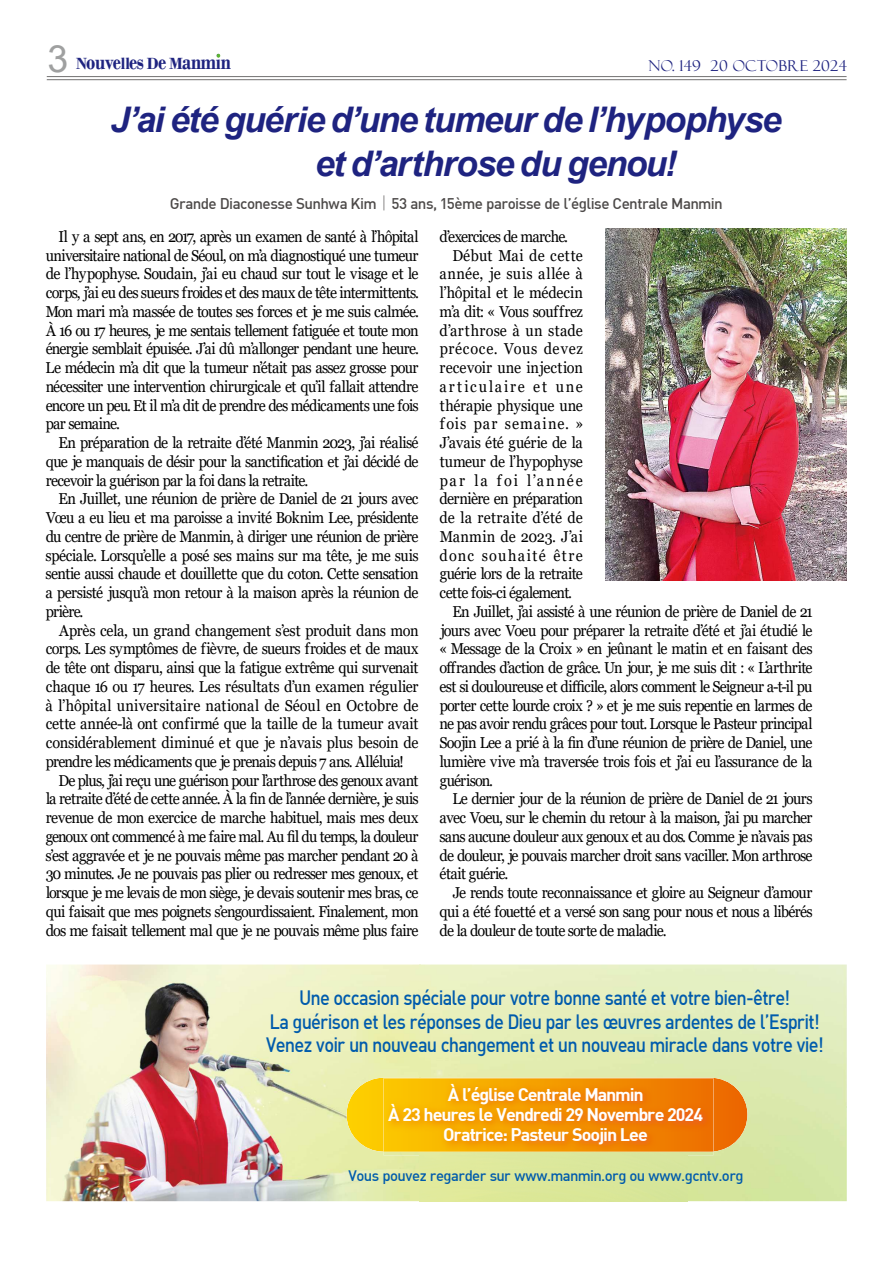
<style>
.page{position:relative;width:893px;height:1263px;background:#fff}
.page>*{position:absolute;margin:0;border:0;box-sizing:border-box;transform-origin:0 0}
.t1{font:italic 700 35.25px/43.3px "Arial";letter-spacing:-.035em;color:#1e2380}
.t2{font:700 23.55px "Bodoni";letter-spacing:-.015em;color:#1e2380;scale:.8 1}
.t3{font:20.4px/23.4px "Dinmed";letter-spacing:-.04em;color:#005bac;text-align:center;scale:.9 1}
.t4{font:17.85px/20.2px "Dinbol";letter-spacing:-.055em;color:#fff;text-align:center}
.t5{font:15.75px/18.8px "Georgia";letter-spacing:-.04em;color:#000;text-align:justify;scale:.92 1}
.t6{font:15.75px "Georgia";letter-spacing:-.02em;color:#000;scale:.92 1}
.t7{font:15.75px "Georgia";letter-spacing:-.06em;color:#000;scale:.92 1}
.t8{font:15.75px "Georgia";letter-spacing:.005em;color:#000;scale:.92 1}
.t9{font:15.75px "Georgia";letter-spacing:-.015em;color:#000;scale:.92 1}
.t10{font:15.75px "Georgia";letter-spacing:-.01em;color:#000;scale:.92 1}
.t11{font:15.75px "Georgia";letter-spacing:.02em;color:#000;scale:.92 1}
.t12{font:15.75px "Georgia";letter-spacing:.135em;color:#000;scale:.92 1}
.t13{font:15.75px "Georgia";letter-spacing:-.005em;color:#000;scale:.92 1}
.t14{font:15.75px "Georgia";letter-spacing:.015em;color:#000;scale:.92 1}
.t15{font:15.75px "Georgia";letter-spacing:.025em;color:#000;scale:.92 1}
.t16{font:15.75px "Georgia";letter-spacing:.05em;color:#000;scale:.92 1}
.t17{font:15.75px "Georgia";letter-spacing:.07em;color:#000;scale:.92 1}
.t18{font:15.75px "Georgia";letter-spacing:.085em;color:#000;scale:.92 1}
.t19{font:15.15px "Dinmed";letter-spacing:-.04em;color:#4c4948}
.t20{font:15px "Felix Titling";letter-spacing:.02em;color:#1e2380}
.t21{font:14.85px "Dinmed";letter-spacing:-.035em;color:#005bac}
.s1{font-family:"Arial";font-weight:400;font-size:37.5px;color:#9fa0a0}
.s2{font-size:16.95px}
.s3{font-family:"YDVYGO Std 11 KS Cms UHC H";font-size:16.65px}
</style>
<div class="page">
<hr style="left:47px;top:76px;width:799px;height:1px;background:#727171">
<hr style="left:47px;top:79px;width:799px;height:1px;background:#727171">
<svg style="left:217px;top:54px;width:3px;height:4px"></svg>
<img style="left:46px;top:965px;width:373px;height:236px">
<img style="left:419px;top:965px;width:427px;height:141px">
<img style="left:687px;top:1106px;width:159px;height:95px">
<img style="left:605px;top:229px;width:241px;height:351px">
<svg style="left:346px;top:1078px;width:401px;height:74px;background:#f49f06"></svg>
<img style="left:383px;top:1078px;width:330px;height:77px">
<h2 class="t2" style="left:48px;top:47px;width:231px"><span class="s1">3</span> <span class="s2">N</span>ouve<span class="s2">ll</span>es <span class="s2">D</span>e <span class="s2">M</span>anmin</h2>
<p class="t20" style="left:648px;top:57px;width:200px">NO. 149 20 OCTOBRE 2024</p>
<h1 class="t1" style="left:315px;top:101px;width:468px;text-indent:-205px">J’ai été guérie d’une tumeur de l’hypophyse et d’arthrose du genou!</h1>
<p class="t19" style="left:170px;top:197px;width:554px">Grande Diaconesse Sunhwa Kim <span class="s3">|</span> 53 ans, 15ème paroisse de l’église Centrale Manmin</p>
<p class="t5" style="left:45px;top:227px;width:407px;text-indent:13px">Il y a sept ans, en 2017, après un examen de santé à l’hôpital universitaire national de Séoul, on m’a diagnostiqué une tumeur de l’hypophyse. Soudain, j’ai eu chaud sur tout le visage et le corps, j’ai eu des sueurs froides et des maux de tête intermittents.<br>Mon mari m’a massée de toutes ses forces et je me suis calmée.<br>À 16 ou 17 heures, je me sentais tellement fatiguée et toute mon énergie semblait épuisée. J’ai dû m’allonger pendant une heure.<br>Le médecin m’a dit que la tumeur n’était pas assez grosse pour nécessiter une intervention chirurgicale et qu’il fallait attendre encore un peu. Et il m’a dit de prendre des médicaments une fois par semaine.</p>
<p class="t5" style="left:46px;top:433px;width:407px;text-indent:13px">En préparation de la retraite d’été Manmin 2023, j’ai réalisé que je manquais de désir pour la sanctification et j’ai décidé de recevoir la guérison par la foi dans la retraite.</p>
<p class="t5" style="left:46px;top:490px;width:407px;text-indent:13px">En Juillet, une réunion de prière de Daniel de 21 jours avec Vœu a eu lieu et ma paroisse a invité Boknim Lee, présidente du centre de prière de Manmin, à diriger une réunion de prière spéciale. Lorsqu’elle a posé ses mains sur ma tête, je me suis sentie aussi chaude et douillette que du coton. Cette sensation a persisté jusqu’à mon retour à la maison après la réunion de prière.</p>
<p class="t9" style="left:59px;top:621px;width:392px">Après cela, un grand changement s’est produit dans mon</p>
<p class="t5" style="left:46px;top:640px;width:406px">corps. Les symptômes de fièvre, de sueurs froides et de maux</p>
<p class="t5" style="left:46px;top:658px;width:407px">de tête ont disparu, ainsi que la fatigue extrême qui survenait</p>
<p class="t10" style="left:46px;top:678px;width:406px">chaque 16 ou 17 heures. Les résultats d’un examen régulier</p>
<p class="t8" style="left:46px;top:696px;width:407px">à l’hôpital universitaire national de Séoul en Octobre de</p>
<p class="t6" style="left:46px;top:715px;width:407px">cette année-là ont confirmé que la taille de la tumeur avait</p>
<p class="t6" style="left:46px;top:734px;width:407px">considérablement diminué et que je n’avais plus besoin de</p>
<p class="t5" style="left:46px;top:752px;width:391px">prendre les médicaments que je prenais depuis 7 ans. Alléluia!</p>
<p class="t5" style="left:58px;top:771px;width:393px">De plus, j’ai reçu une guérison pour l’arthrose des genoux avant</p>
<p class="t5" style="left:46px;top:790px;width:406px">la retraite d’été de cette année. À la fin de l’année dernière, je suis</p>
<p class="t5" style="left:46px;top:808px;width:406px">revenue de mon exercice de marche habituel, mais mes deux</p>
<p class="t7" style="left:46px;top:828px;width:406px">genoux ont commencé à me faire mal. Au fil du temps, la douleur</p>
<p class="t5" style="left:46px;top:846px;width:407px">s’est aggravée et je ne pouvais même pas marcher pendant 20 à</p>
<p class="t5" style="left:46px;top:865px;width:407px">30 minutes. Je ne pouvais pas plier ou redresser mes genoux, et</p>
<p class="t7" style="left:46px;top:884px;width:406px">lorsque je me levais de mon siège, je devais soutenir mes bras, ce</p>
<p class="t5" style="left:46px;top:902px;width:407px">qui faisait que mes poignets s’engourdissaient. Finalement, mon</p>
<p class="t5" style="left:46px;top:921px;width:407px">dos me faisait tellement mal que je ne pouvais même plus faire</p>
<p class="t5" style="left:439px;top:227px;width:141px">d’exercices de marche.</p>
<p class="t11" style="left:452px;top:246px;width:143px">Début Mai de cette</p>
<p class="t15" style="left:439px;top:265px;width:157px">année, je suis allée à</p>
<p class="t13" style="left:440px;top:284px;width:157px">l’hôpital et le médecin</p>
<p class="t5" style="left:439px;top:302px;width:157px">m’a dit: « Vous souffrez</p>
<p class="t11" style="left:439px;top:321px;width:157px">d’arthrose à un stade</p>
<p class="t16" style="left:440px;top:340px;width:157px">précoce. Vous devez</p>
<p class="t8" style="left:439px;top:359px;width:157px">recevoir une injection</p>
<p class="t12" style="left:439px;top:378px;width:157px">articulaire et une</p>
<p class="t9" style="left:440px;top:396px;width:157px">thérapie physique une</p>
<p class="t17" style="left:440px;top:415px;width:158px">fois par semaine. »</p>
<p class="t6" style="left:440px;top:434px;width:157px">J’avais été guérie de la</p>
<p class="t6" style="left:440px;top:453px;width:157px">tumeur de l’hypophyse</p>
<p class="t12" style="left:440px;top:471px;width:157px">par la foi l’année</p>
<p class="t5" style="left:439px;top:490px;width:157px">dernière en préparation</p>
<p class="t14" style="left:439px;top:509px;width:157px">de la retraite d’été de</p>
<p class="t8" style="left:439px;top:528px;width:157px">Manmin de 2023. J’ai</p>
<p class="t18" style="left:439px;top:546px;width:157px">donc souhaité être</p>
<p class="t5" style="left:439px;top:565px;width:157px">guérie lors de la retraite</p>
<p class="t5" style="left:439px;top:583px;width:146px">cette fois-ci également.</p>
<p class="t5" style="left:452px;top:602px;width:393px">En Juillet, j’ai assisté à une réunion de prière de Daniel de 21</p>
<p class="t5" style="left:440px;top:621px;width:405px">jours avec Voeu pour préparer la retraite d’été et j’ai étudié le</p>
<p class="t5" style="left:439px;top:640px;width:407px">« Message de la Croix » en jeûnant le matin et en faisant des</p>
<p class="t5" style="left:439px;top:658px;width:407px">offrandes d’action de grâce. Un jour, je me suis dit : « L’arthrite</p>
<p class="t5" style="left:439px;top:677px;width:407px">est si douloureuse et difficile, alors comment le Seigneur a-t-il pu</p>
<p class="t5" style="left:440px;top:696px;width:406px">porter cette lourde croix ? » et je me suis repentie en larmes de</p>
<p class="t5" style="left:439px;top:715px;width:407px">ne pas avoir rendu grâces pour tout. Lorsque le Pasteur principal</p>
<p class="t5" style="left:439px;top:733px;width:407px">Soojin Lee a prié à la fin d’une réunion de prière de Daniel, une</p>
<p class="t5" style="left:440px;top:752px;width:406px">lumière vive m’a traversée trois fois et j’ai eu l’assurance de la</p>
<p class="t5" style="left:439px;top:771px;width:59px">guérison.</p>
<p class="t5" style="left:452px;top:790px;width:393px">Le dernier jour de la réunion de prière de Daniel de 21 jours</p>
<p class="t5" style="left:439px;top:808px;width:407px">avec Voeu, sur le chemin du retour à la maison, j’ai pu marcher</p>
<p class="t5" style="left:439px;top:827px;width:407px">sans aucune douleur aux genoux et au dos. Comme je n’avais pas</p>
<p class="t5" style="left:439px;top:846px;width:407px">de douleur, je pouvais marcher droit sans vaciller. Mon arthrose</p>
<p class="t5" style="left:439px;top:865px;width:76px">était guérie.</p>
<p class="t5" style="left:453px;top:883px;width:392px">Je rends toute reconnaissance et gloire au Seigneur d’amour</p>
<p class="t5" style="left:439px;top:902px;width:407px">qui a été fouetté et a versé son sang pour nous et nous a libérés</p>
<p class="t7" style="left:439px;top:921px;width:248px">de la douleur de toute sorte de maladie.</p>
<p class="t3" style="left:266px;top:987px;width:621px">Une occasion spéciale pour votre bonne santé et votre bien-être!<br>La guérison et les réponses de Dieu par les œuvres ardentes de l’Esprit!<br>Venez voir un nouveau changement et un nouveau miracle dans votre vie!</p>
<p class="t4" style="left:388px;top:1085px;width:316px">À l’église Centrale Manmin<br>À 23 heures le Vendredi 29 Novembre 2024<br>Oratrice: Pasteur Soojin Lee</p>
<p class="t21" style="left:348px;top:1169px;width:397px">Vous pouvez regarder sur www.manmin.org ou www.gcntv.org</p>
</div>
